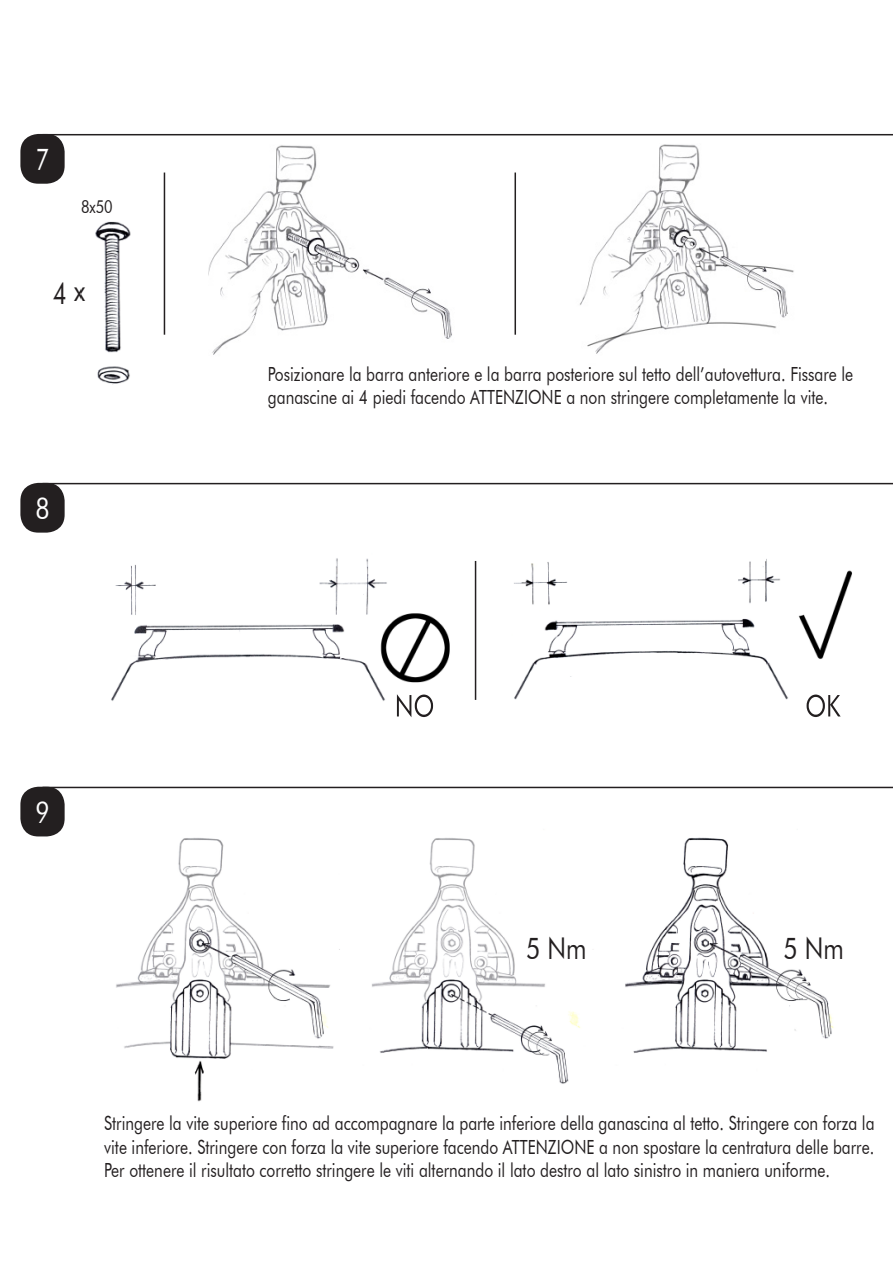
<style>
.page{position:relative;width:893px;height:1263px;background:#fff}
.page>*{position:absolute;margin:0;border:0;box-sizing:border-box;transform-origin:0 0}
.t1{font:30px "Futura BT";color:#231f20;scale:.8 1}
.t2{font:30px "Futura BT";color:#fff;scale:.8 1}
.t3{font:19.5px/23.4px "Futura BT";color:#231f20;scale:.8 1}
.t4{font:18px "Futura BT";color:#231f20;scale:.8 1}
</style>
<div class="page">
<div style="left:20px;top:483px;width:45px;height:50px;background:#231f20;border-radius:18px"></div>
<hr style="left:43px;top:483px;width:850px;height:1px;background:#231f20">
<div style="left:20px;top:787px;width:45px;height:49px;background:#231f20;border-radius:18px"></div>
<hr style="left:43px;top:787px;width:850px;height:1px;background:#231f20">
<img style="left:111px;top:558px;width:339px;height:158px">
<img style="left:474px;top:559px;width:378px;height:150px">
<svg style="left:807px;top:694px;width:34px;height:23px"></svg>
<svg style="left:397px;top:694px;width:36px;height:23px"></svg>
<img style="left:116px;top:837px;width:718px;height:265px">
<div style="left:20px;top:134px;width:45px;height:50px;background:#231f20;border-radius:18px"></div>
<hr style="left:43px;top:134px;width:850px;height:1px;background:#231f20">
<hr style="left:514px;top:173px;width:2px;height:162px;background:#231f20">
<hr style="left:164px;top:173px;width:1px;height:162px;background:#231f20">
<img style="left:208px;top:145px;width:244px;height:210px">
<img style="left:579px;top:144px;width:215px;height:210px">
<img style="left:95px;top:221px;width:36px;height:164px">
<p class="t2" style="left:35px;top:141px;width:19px">7</p>
<p class="t4" style="left:81px;top:196px;width:41px">8x50</p>
<p class="t1" style="left:53px;top:273px;width:41px">4 x</p>
<p class="t2" style="left:35px;top:490px;width:19px">8</p>
<p class="t3" style="left:268px;top:362px;width:733px">Posizionare la barra anteriore e la barra posteriore sul tetto dell’autovettura. Fissare le ganascine ai 4 piedi facendo ATTENZIONE a non stringere completamente la vite.</p>
<p class="t2" style="left:35px;top:794px;width:19px">9</p>
<p class="t1" style="left:526px;top:930px;width:77px">5 Nm</p>
<p class="t1" style="left:784px;top:930px;width:77px">5 Nm</p>
<p class="t3" style="left:104px;top:1111px;width:964px">Stringere la vite superiore fino ad accompagnare la parte inferiore della ganascina al tetto. Stringere con forza la vite inferiore. Stringere con forza la vite superiore facendo ATTENZIONE a non spostare la centratura delle barre.</p>
<p class="t3" style="left:104px;top:1158px;width:909px">Per ottenere il risultato corretto stringere le viti alternando il lato destro al lato sinistro in maniera uniforme.</p>
</div>
